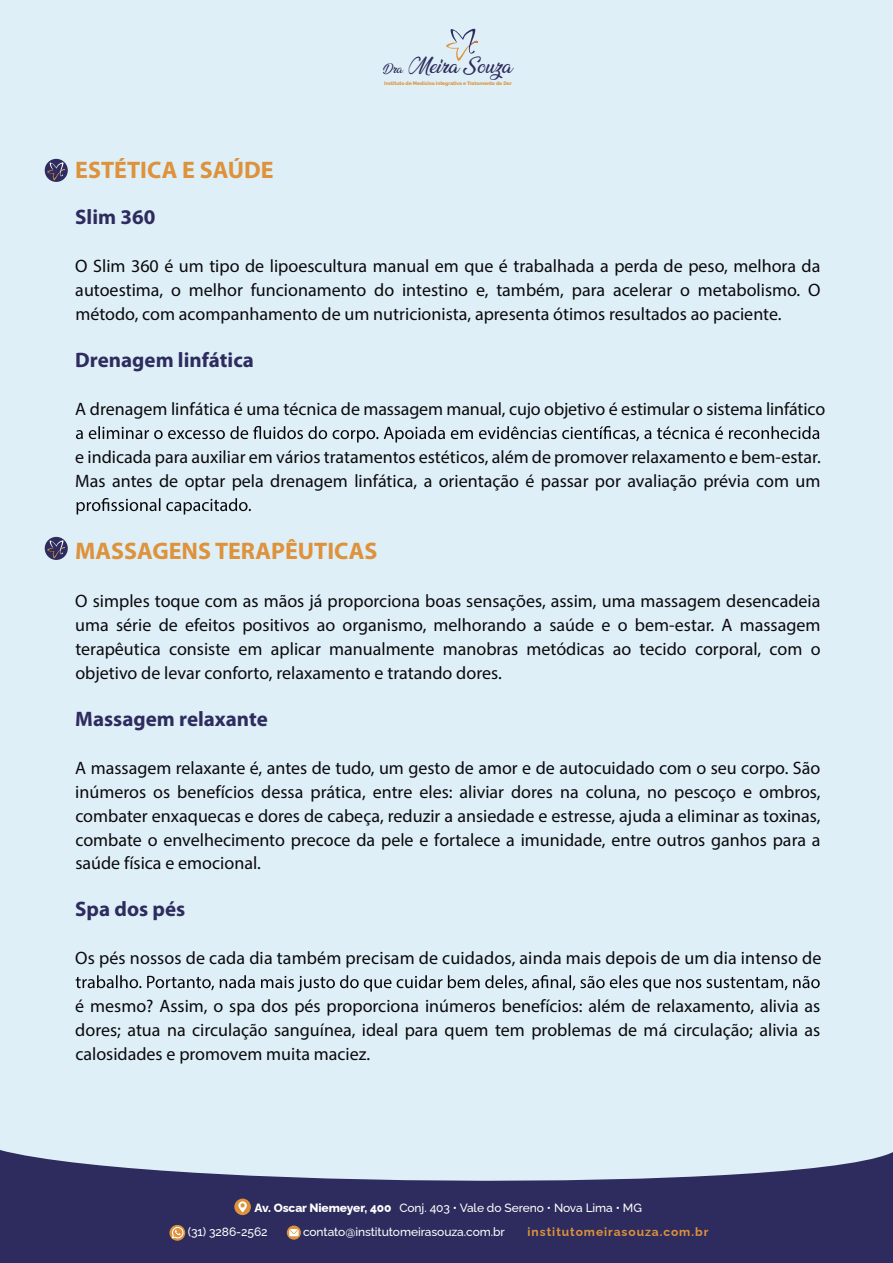
<style>
.page{position:relative;width:893px;height:1263px;background:#deeff7}
.page>*{position:absolute;margin:0;border:0;box-sizing:border-box;transform-origin:0 0}
.t1{font:700 24px "Myriad Pro";color:#dd923b}
.t2{font:700 21px "Myriad Pro";color:#2e2c5e}
.t3{font:18px/24px "Myriad Pro";color:#0b090c;text-align:justify}
.t4{font:17.85px "Ananda";color:#2e2c5e}
.t5{font:500 12px/24px "Raleway";letter-spacing:-.005em;color:#fff}
.t6{font:700 12px "Raleway";letter-spacing:.08em;color:#dd923b}
.t7{font:800 4.95px "Raleway";letter-spacing:-.005em;color:#dd923b}
.s1{font-size:10.5px}
.s2{font-family:"Autography";font-size:10.5px}
.s3{font-weight:800}
</style>
<div class="page">
<svg style="left:446px;top:29px;width:32px;height:32px"></svg>
<svg style="left:0;top:1150px;width:893px;height:113px;fill:#2e2c5e"></svg>
<svg style="left:234px;top:1198px;width:17px;height:17px"></svg>
<svg style="left:238px;top:1201px;width:9px;height:11px"></svg>
<svg style="left:287px;top:1225px;width:14px;height:15px"></svg>
<svg style="left:289px;top:1229px;width:10px;height:7px"></svg>
<svg style="left:169px;top:1225px;width:16px;height:16px"></svg>
<svg style="left:172px;top:1227px;width:11px;height:11px"></svg>
<div style="left:45px;top:159px;width:23px;height:23px;background:#2e2c5e;border-radius:50%"></div>
<svg style="left:47px;top:162px;width:18px;height:18px"></svg>
<div style="left:45px;top:537px;width:23px;height:23px;background:#2e2c5e;border-radius:50%"></div>
<svg style="left:47px;top:540px;width:18px;height:18px"></svg>
<svg style="left:76px;top:426px;width:743px;height:16px"></svg>
<svg style="left:77px;top:498px;width:174px;height:16px"></svg>
<svg style="left:76px;top:975px;width:744px;height:17px"></svg>
<p class="t4" style="left:383px;top:56px;width:131px"><span class="s1">Dra</span><span class="s2">.</span> Meira Souza</p>
<p class="t7" style="left:384px;top:79px;width:129px">Instituto de Medicina Integrativa e Tratamento da Dor</p>
<h1 class="t1" style="left:75px;top:154px;width:200px">ESTÉTICA E SAÚDE</h1>
<p class="t2" style="left:75px;top:204px;width:82px">Slim 360</p>
<p class="t3" style="left:75px;top:254px;width:747px">O Slim 360 é um tipo de lipoescultura manual em que é trabalhada a perda de peso, melhora da autoestima, o melhor funcionamento do intestino e, também, para acelerar o metabolismo. O método, com acompanhamento de um nutricionista, apresenta ótimos resultados ao paciente.</p>
<p class="t2" style="left:75px;top:346px;width:180px">Drenagem linfática</p>
<p class="t3" style="left:75px;top:397px;width:751px">A drenagem linfática é uma técnica de massagem manual, cujo objetivo é estimular o sistema linfático</p>
<p class="t3" style="left:75px;top:445px;width:747px">e indicada para auxiliar em vários tratamentos estéticos, além de promover relaxamento e bem-estar.<br>Mas antes de optar pela drenagem linfática, a orientação é passar por avaliação prévia com um</p>
<h1 class="t1" style="left:75px;top:535px;width:304px">MASSAGENS TERAPÊUTICAS</h1>
<p class="t3" style="left:75px;top:589px;width:747px">O simples toque com as mãos já proporciona boas sensações, assim, uma massagem desencadeia uma série de efeitos positivos ao organismo, melhorando a saúde e o bem-estar. A massagem terapêutica consiste em aplicar manualmente manobras metódicas ao tecido corporal, com o objetivo de levar conforto, relaxamento e tratando dores.</p>
<p class="t2" style="left:75px;top:705px;width:194px">Massagem relaxante</p>
<p class="t3" style="left:75px;top:755px;width:747px">A massagem relaxante é, antes de tudo, um gesto de amor e de autocuidado com o seu corpo. São inúmeros os benefícios dessa prática, entre eles: aliviar dores na coluna, no pescoço e ombros, combater enxaquecas e dores de cabeça, reduzir a ansiedade e estresse, ajuda a eliminar as toxinas, combate o envelhecimento precoce da pele e fortalece a imunidade, entre outros ganhos para a saúde física e emocional.</p>
<p class="t2" style="left:75px;top:895px;width:112px">Spa dos pés</p>
<p class="t3" style="left:75px;top:946px;width:748px">Os pés nossos de cada dia também precisam de cuidados, ainda mais depois de um dia intenso de</p>
<p class="t3" style="left:75px;top:994px;width:747px">é mesmo? Assim, o spa dos pés proporciona inúmeros benefícios: além de relaxamento, alivia as dores; atua na circulação sanguínea, ideal para quem tem problemas de má circulação; alivia as calosidades e promovem muita maciez.</p>
<p class="t5" style="left:188px;top:1194px;width:455px;text-indent:67px"><span class="s3">Av. Oscar Niemeyer, 400</span> Conj. 403 • Vale do Sereno • Nova Lima • MG (31) 3286-2562</p>
<p class="t5" style="left:303px;top:1218px;width:203px">contato@institutomeirasouza.com.br</p>
<p class="t6" style="left:528px;top:1222px;width:182px">institutomeirasouza.com.br</p>
</div>
